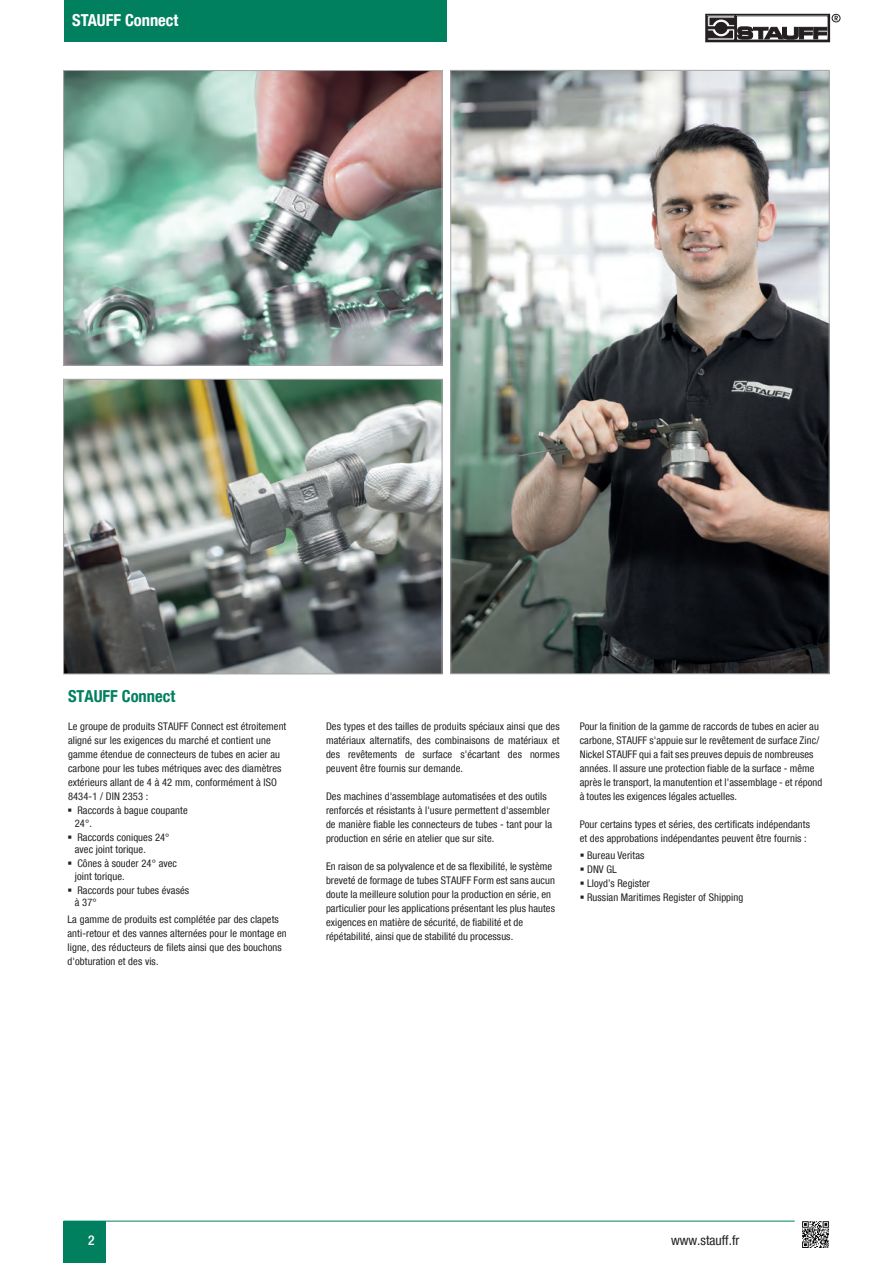
<style>
.page{position:relative;width:893px;height:1263px;background:#fff}
.page>*{position:absolute;margin:0;border:0;box-sizing:border-box;transform-origin:0 0}
.t1{font:700 condensed 16.5px "Helvetica Neue LT Com";color:#fff}
.t2{font:700 condensed 16.5px "Helvetica Neue LT Com";color:#00805f}
.t3{font:condensed 13.5px "Helvetica Neue LT Com";color:#231f20}
.t4{font:500 condensed 13.5px "Helvetica Neue LT Com";color:#fff}
.t5{font:condensed 10.5px/14.1px "Helvetica Neue LT Com";letter-spacing:.01em;color:#231f20}
</style>
<div class="page">
<div style="left:64px;top:0;width:382px;height:42px;background:#00805f"></div>
<div style="left:706px;top:14px;width:124px;height:28px;border:1px solid #231f20"></div>
<svg style="left:710px;top:25px;width:23px;height:13px"></svg>
<div style="left:832px;top:14px;width:9px;height:8px;border:1px solid #231f20;border-radius:50%"></div>
<svg style="left:835px;top:16px;width:3px;height:4px"></svg>
<svg style="left:710px;top:18px;width:25px;height:7px"></svg>
<svg style="left:708px;top:31px;width:24px;height:7px"></svg>
<svg style="left:713px;top:20px;width:16px;height:16px"></svg>
<div style="left:713px;top:20px;width:16px;height:16px;border:1px solid #fff;border-radius:50%"></div>
<div style="left:715px;top:22px;width:12px;height:12px;background:#231f20;border-radius:50%"></div>
<div style="left:715px;top:22px;width:12px;height:12px;border:1px solid #231f20;border-radius:50%"></div>
<div style="left:708px;top:27px;width:28px;height:2px;background:#231f20;border:1px solid #231f20"></div>
<svg style="left:738px;top:27px;width:89px;height:13px"></svg>
<div style="left:64px;top:1221px;width:42px;height:42px;background:#00805f"></div>
<hr style="left:64px;top:1221px;width:765px;height:1px;background:#00805f">
<svg style="left:792px;top:1220px;width:37px;height:28px"></svg>
<img style="left:65px;top:381px;width:375px;height:291px">
<div style="left:63px;top:379px;width:379px;height:295px;border:1px solid #a8a9ad"></div>
<img style="left:453px;top:72px;width:374px;height:600px">
<img style="left:65px;top:72px;width:375px;height:291px">
<div style="left:63px;top:70px;width:379px;height:295px;border:1px solid #a8a9ad"></div>
<h1 class="t1" style="left:72px;top:10px;width:108px">STAUFF Connect</h1>
<h1 class="t2" style="left:68px;top:686px;width:109px">STAUFF Connect</h1>
<p class="t5" style="left:68px;top:719px;width:220px">Le groupe de produits STAUFF Connect est étroitement aligné sur les exigences du marché et contient une gamme étendue de connecteurs de tubes en acier au carbone pour les tubes métriques avec des diamètres extérieurs allant de 4 à 42 mm, conformément à ISO 8434-1 / DIN 2353 :</p>
<p class="t5" style="left:75px;top:804px;width:114px;line-height:12.6px;text-indent:-7px">▪ Raccords à bague coupante<br>24°.</p>
<p class="t5" style="left:75px;top:830px;width:96px;line-height:12.6px;text-indent:-7px">▪ Raccords coniques 24° avec joint torique.</p>
<p class="t5" style="left:75px;top:857px;width:104px;line-height:12.6px;text-indent:-7px">▪ Cônes à souder 24° avec joint torique.</p>
<p class="t5" style="left:75px;top:884px;width:116px;line-height:12.6px;text-indent:-7px">▪ Raccords pour tubes évasés à 37°</p>
<p class="t5" style="left:68px;top:912px;width:221px">La gamme de produits est complétée par des clapets anti-retour et des vannes alternées pour le montage en ligne, des réducteurs de filets ainsi que des bouchons d'obturation et des vis.</p>
<p class="t5" style="left:326px;top:719px;width:235px;text-align:justify">Des types et des tailles de produits spéciaux ainsi que des matériaux alternatifs, des combinaisons de matériaux et des revêtements de surface s'écartant des normes peuvent être fournis sur demande.</p>
<p class="t5" style="left:326px;top:789px;width:228px">Des machines d'assemblage automatisées et des outils renforcés et résistants à l'usure permettent d'assembler de manière fiable les connecteurs de tubes - tant pour la production en série en atelier que sur site.</p>
<p class="t5" style="left:326px;top:859px;width:231px">En raison de sa polyvalence et de sa flexibilité, le système breveté de formage de tubes STAUFF Form est sans aucun doute la meilleure solution pour la production en série, en particulier pour les applications présentant les plus hautes exigences en matière de sécurité, de fiabilité et de répétabilité, ainsi que de stabilité du processus.</p>
<p class="t5" style="left:580px;top:719px;width:244px">Pour la finition de la gamme de raccords de tubes en acier au carbone, STAUFF s'appuie sur le revêtement de surface Zinc/ Nickel STAUFF qui a fait ses preuves depuis de nombreuses années. Il assure une protection fiable de la surface - même après le transport, la manutention et l'assemblage - et répond à toutes les exigences légales actuelles.</p>
<p class="t5" style="left:580px;top:817px;width:232px">Pour certains types et séries, des certificats indépendants et des approbations indépendantes peuvent être fournis :</p>
<p class="t5" style="left:580px;top:848px;width:66px">▪ Bureau Veritas</p>
<p class="t5" style="left:580px;top:862px;width:39px">▪ DNV GL</p>
<p class="t5" style="left:580px;top:876px;width:72px">▪ Lloyd’s Register</p>
<p class="t5" style="left:580px;top:890px;width:165px">▪ Russian Maritimes Register of Shipping</p>
<p class="t4" style="left:88px;top:1232px;width:8px">2</p>
<p class="t3" style="left:671px;top:1232px;width:70px">www.stauff.fr</p>
</div>
